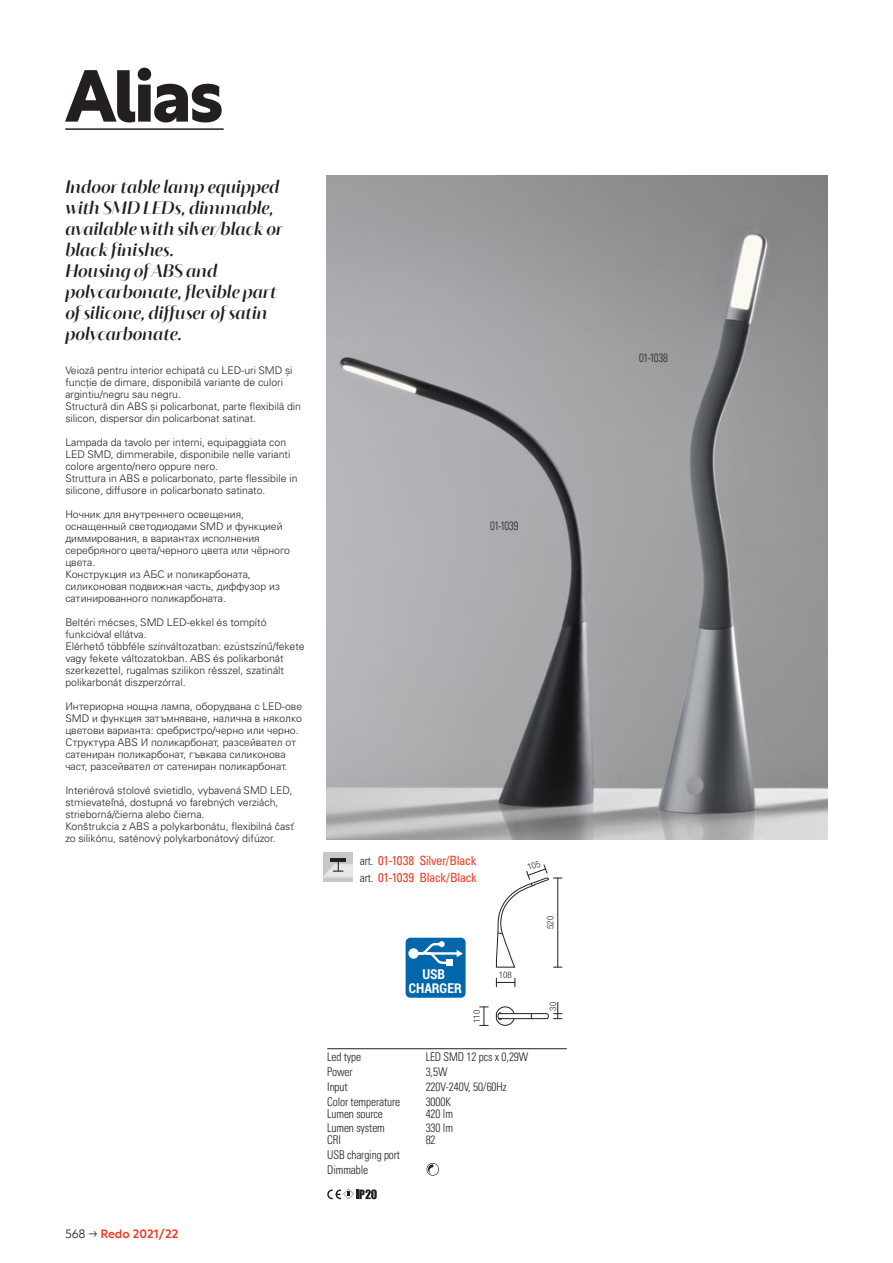
<style>
.page{position:relative;width:893px;height:1263px;background:#fff}
.page>*{position:absolute;margin:0;border:0;box-sizing:border-box;transform-origin:0 0}
.t1{font:700 72px "Rustica";letter-spacing:-.04em;color:#231f20}
.t2{font:italic 18px/21px "Blacker Sans Display";color:#231f20}
.t3{font:700 13.65px/13.6px "Roboto Condensed";color:#fff;text-align:center}
.t4{font:condensed 12.75px/17px "Univers LT Std";letter-spacing:-.035em;color:#ef3e22}
.t5{font:12px/13.5px "Univers LTCYR 47 Light Cond";letter-spacing:-.01em;color:#231f20;scale:.95 1}
.t6{font:500 12px "Rustica";color:#ef3e22}
.t7{font:12px "Univers LTCYR 47 Light Cond";letter-spacing:-.01em;color:#231f20;scale:.9 1}
.t8{font:300 10.5px/12px "Univers LTCYR 45";color:#231f20}
.t9{font:300 condensed 9px "Helvetica Neue LT Pro";color:#231f20}
.s1{font-weight:300;color:#231f20}
.s2{font-family:"Univers LTCYR 47 Light Cond";font-stretch:normal;font-size:12px;color:#231f20}
</style>
<div class="page">
<hr style="left:65px;top:128px;width:159px;height:2px;background:#231f20">
<div style="left:406px;top:938px;width:60px;height:60px;background:#0067aa;border-radius:5px"></div>
<svg style="left:408px;top:948px;width:11px;height:11px"></svg>
<svg style="left:411px;top:941px;width:52px;height:24px"></svg>
<svg style="left:496px;top:978px;width:20px;height:9px"></svg>
<svg style="left:480px;top:1007px;width:8px;height:19px"></svg>
<svg style="left:496px;top:1002px;width:66px;height:24px"></svg>
<hr style="left:327px;top:1048px;width:99px;height:1px;background:#231f20">
<hr style="left:426px;top:1048px;width:141px;height:1px;background:#231f20">
<svg style="left:427px;top:1163px;width:12px;height:13px"></svg>
<svg style="left:327px;top:1188px;width:50px;height:11px"></svg>
<div style="left:323px;top:852px;width:30px;height:30px;background:#c7c8ca"></div>
<hr style="left:331px;top:858px;width:15px;height:4px;background:#231f20">
<svg style="left:324px;top:859px;width:29px;height:17px"></svg>
<hr style="left:323px;top:876px;width:30px;height:2px;background:#dcdddf">
<img style="left:327px;top:176px;width:501px;height:663px">
<svg style="left:496px;top:864px;width:66px;height:104px"></svg>
<h1 class="t1" style="left:65px;top:34px;width:160px">Alias</h1>
<h2 class="t2" style="left:65px;top:176px;width:219px">Indoor table lamp equipped with SMD LEDs, dimmable, available with silver/black or black finishes.<br>Housing of ABS and polycarbonate, flexible part of silicone, diffuser of satin polycarbonate.</h2>
<p class="t8" style="left:65px;top:364px;width:237px">Veioză pentru interior echipată cu LED-uri SMD și funcție de dimare, disponibilă variante de culori argintiu/negru sau negru.<br>Structură din ABS și policarbonat, parte flexibilă din silicon, dispersor din policarbonat satinat.</p>
<p class="t8" style="left:65px;top:436px;width:234px">Lampada da tavolo per interni, equipaggiata con LED SMD, dimmerabile, disponibile nelle varianti colore argento/nero oppure nero.<br>Struttura in ABS e policarbonato, parte flessibile in silicone, diffusore in policarbonato satinato.</p>
<p class="t8" style="left:65px;top:508px;width:226px">Ночник для внутреннего освещения, оснащенный светодиодами SMD и функцией диммирования, в вариантах исполнения серебряного цвета/черного цвета или чёрного цвета.<br>Конструкция из АБС и поликарбоната, силиконовая подвижная часть, диффузор из сатинированного поликарбоната.</p>
<p class="t8" style="left:65px;top:616px;width:241px">Beltéri mécses, SMD LED-ekkel és tompító funkcióval ellátva.<br>Elérhető többféle színváltozatban: ezüstszínű/fekete vagy fekete változatokban. ABS és polikarbonát szerkezettel, rugalmas szilikon résszel, szatinált polikarbonát diszperzórral.</p>
<p class="t8" style="left:65px;top:700px;width:238px">Интериорна нощна лампа, оборудвана с LED-ове SMD и функция затъмняване, налична в няколко цветови варианта: сребристро/черно или черно.<br>Структура ABS И поликарбонат, разсейвател от сатениран поликарбонат, гъвкава силиконова част, разсейвател от сатениран поликарбонат.</p>
<p class="t8" style="left:65px;top:784px;width:230px">Interiérová stolové svietidlo, vybavená SMD LED, stmievateľná, dostupná vo farebných verziách, strieborná/čierna alebo čierna.<br>Konštrukcia z ABS a polykarbonátu, flexibilná časť zo silikónu, saténový polykarbonátový difúzor.</p>
<p class="t6" style="left:65px;top:1223px;width:115px"><span class="s1">568 →</span> Redo 2021/22</p>
<p class="t7" style="left:490px;top:517px;width:33px">01-1039</p>
<p class="t4" style="left:360px;top:851px;width:119px"><span class="s2">art.</span> 01-1038 Silver/Black <span class="s2">art.</span> 01-1039 Black/Black</p>
<h3 class="t3" style="left:409px;top:967px;width:55px">USB<br>CHARGER</h3>
<p class="t9" style="left:499px;top:970px;width:14px">108</p>
<p class="t9" style="left:471px;top:1023px;width:14px;rotate:-90deg">110</p>
<p class="t5" style="left:327px;top:1049px;width:37px">Led type</p>
<p class="t5" style="left:426px;top:1049px;width:110px">LED SMD 12 pcs x 0,29W</p>
<p class="t5" style="left:327px;top:1064px;width:28px">Power</p>
<p class="t5" style="left:426px;top:1064px;width:24px">3,5W</p>
<p class="t5" style="left:327px;top:1079px;width:23px">Input</p>
<p class="t5" style="left:426px;top:1079px;width:87px">220V-240V, 50/60Hz</p>
<p class="t5" style="left:327px;top:1094px;width:78px">Color temperature</p>
<p class="t5" style="left:426px;top:1094px;width:28px">3000K</p>
<p class="t5" style="left:327px;top:1107px;width:62px">Lumen source<br>Lumen system</p>
<p class="t5" style="left:426px;top:1107px;width:30px">420 lm<br>330 lm</p>
<p class="t5" style="left:327px;top:1132px;width:16px">CRI</p>
<p class="t5" style="left:426px;top:1132px;width:12px">82</p>
<p class="t5" style="left:327px;top:1147px;width:78px;line-height:15px">USB charging port<br>Dimmable</p>
<p class="t9" style="left:545px;top:929px;width:14px;rotate:-90deg">520</p>
<p class="t9" style="left:548px;top:1010px;width:10px;rotate:-90deg">30</p>
<p class="t7" style="left:639px;top:349px;width:33px">01-1038</p>
</div>
